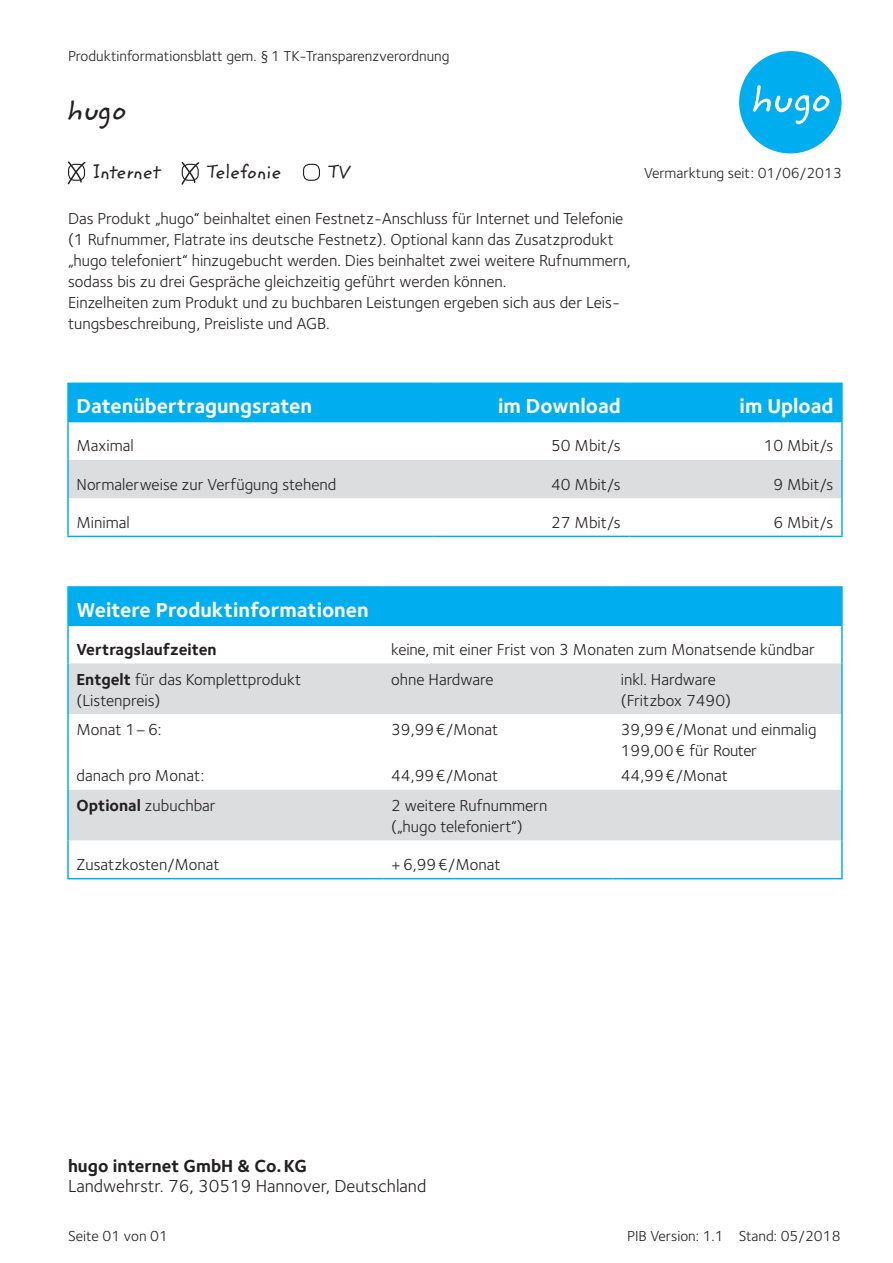
<style>
.page{position:relative;width:893px;height:1263px;background:#fff}
.page>*{position:absolute;margin:0;border:0;box-sizing:border-box;transform-origin:0 0}
.t1{font:30px "ITC Zemke Hand CV";color:#231f20}
.t2{font:700 21px "Foundry Sterling";color:#fff}
.t3{font:19.5px "ITC Zemke Hand CV";color:#231f20}
.t4{font:19.5px "ITC Zemke Hand CV";letter-spacing:-.02em;color:#231f20}
.t5{font:18px "Foundry Sterling";color:#231f20}
.t6{font:700 18px "Foundry Sterling";color:#231f20}
.t7{font:16.5px/21px "Foundry Sterling";color:#231f20}
.t8{font:700 16.5px "Foundry Sterling";color:#231f20}
.t9{font:15px "Foundry Sterling";color:#231f20}
.s1{font-weight:700}
</style>
<div class="page">
<div style="left:303px;top:164px;width:17px;height:17px;border:1px solid #231f20;border-radius:6px"></div>
<svg style="left:67px;top:161px;width:19px;height:24px"></svg>
<svg style="left:181px;top:161px;width:19px;height:24px"></svg>
<div style="left:69px;top:384px;width:772px;height:37px;background:#00aeef"></div>
<div style="left:69px;top:460px;width:772px;height:38px;background:#dcdddf"></div>
<hr style="left:433px;top:384px;width:1px;height:37px;background:#00aeef">
<hr style="left:629px;top:384px;width:1px;height:37px;background:#00aeef">
<hr style="left:67px;top:421px;width:367px;height:1px;background:#00aeef">
<hr style="left:434px;top:421px;width:195px;height:1px;background:#00aeef">
<hr style="left:629px;top:421px;width:214px;height:1px;background:#00aeef">
<hr style="left:67px;top:383px;width:367px;height:1px;background:#00aeef">
<hr style="left:67px;top:384px;width:2px;height:37px;background:#00aeef">
<hr style="left:434px;top:383px;width:195px;height:1px;background:#00aeef">
<hr style="left:629px;top:383px;width:214px;height:1px;background:#00aeef">
<hr style="left:841px;top:384px;width:2px;height:37px;background:#00aeef">
<hr style="left:67px;top:422px;width:2px;height:38px;background:#00aeef">
<hr style="left:841px;top:422px;width:2px;height:38px;background:#00aeef">
<hr style="left:67px;top:460px;width:2px;height:38px;background:#00aeef">
<hr style="left:841px;top:460px;width:2px;height:38px;background:#00aeef">
<hr style="left:67px;top:498px;width:2px;height:38px;background:#00aeef">
<hr style="left:841px;top:498px;width:2px;height:38px;background:#00aeef">
<hr style="left:67px;top:536px;width:367px;height:1px;background:#00aeef">
<hr style="left:434px;top:536px;width:195px;height:1px;background:#00aeef">
<hr style="left:629px;top:536px;width:214px;height:1px;background:#00aeef">
<div style="left:68px;top:587px;width:774px;height:38px;background:#00aeef"></div>
<svg style="left:69px;top:663px;width:772px;height:177px;fill:#dcdddf"></svg>
<hr style="left:67px;top:586px;width:316px;height:2px;background:#00aeef">
<hr style="left:67px;top:588px;width:2px;height:37px;background:#00aeef">
<hr style="left:383px;top:586px;width:229px;height:2px;background:#00aeef">
<hr style="left:612px;top:586px;width:231px;height:2px;background:#00aeef">
<hr style="left:841px;top:588px;width:2px;height:37px;background:#00aeef">
<hr style="left:67px;top:625px;width:2px;height:38px;background:#00aeef">
<hr style="left:841px;top:625px;width:2px;height:38px;background:#00aeef">
<hr style="left:67px;top:663px;width:2px;height:51px;background:#00aeef">
<hr style="left:841px;top:663px;width:2px;height:51px;background:#00aeef">
<hr style="left:67px;top:714px;width:2px;height:76px;background:#00aeef">
<hr style="left:841px;top:714px;width:2px;height:76px;background:#00aeef">
<hr style="left:67px;top:790px;width:2px;height:50px;background:#00aeef">
<hr style="left:841px;top:790px;width:2px;height:50px;background:#00aeef">
<hr style="left:67px;top:840px;width:2px;height:38px;background:#00aeef">
<hr style="left:841px;top:840px;width:2px;height:38px;background:#00aeef">
<hr style="left:67px;top:878px;width:316px;height:1px;background:#00aeef">
<hr style="left:383px;top:878px;width:229px;height:1px;background:#00aeef">
<hr style="left:612px;top:878px;width:231px;height:1px;background:#00aeef">
<div style="left:739px;top:51px;width:102px;height:102px;background:#00aeef;border-radius:50%"></div>
<svg style="left:753px;top:85px;width:76px;height:39px"></svg>
<p class="t9" style="left:68px;top:47px;width:383px">Produktinformationsblatt gem. §1 TK-Transparenzverordnung</p>
<h1 class="t1" style="left:67px;top:88px;width:61px">hugo</h1>
<p class="t4" style="left:93px;top:158px;width:68px">Internet</p>
<p class="t3" style="left:207px;top:158px;width:76px">Telefonie</p>
<p class="t3" style="left:328px;top:158px;width:24px">TV</p>
<p class="t7" style="left:68px;top:208px;width:564px">Das Produkt „hugo“ beinhaltet einen Festnetz-Anschluss für Internet und Telefonie (1 Rufnummer, Flatrate ins deutsche Festnetz). Optional kann das Zusatzprodukt „hugo telefoniert“ hinzugebucht werden. Dies beinhaltet zwei weitere Rufnummern, sodass bis zu drei Gespräche gleichzeitig geführt werden können.<br>Einzelheiten zum Produkt und zu buchbaren Leistungen ergeben sich aus der Leis&shy;tungsbeschreibung, Preisliste und AGB.</p>
<p class="t9" style="left:644px;top:164px;width:199px">Vermarktung seit: 01/06/2013</p>
<p class="t2" style="left:77px;top:393px;width:237px">Datenübertragungsraten</p>
<p class="t2" style="left:498px;top:393px;width:124px">im Download</p>
<p class="t2" style="left:740px;top:393px;width:95px">im Upload</p>
<p class="t7" style="left:77px;top:435px;width:59px">Maximal</p>
<p class="t7" style="left:551px;top:435px;width:71px">50 Mbit/s</p>
<p class="t7" style="left:764px;top:435px;width:71px">10 Mbit/s</p>
<p class="t7" style="left:77px;top:474px;width:261px">Normalerweise zur Verfügung stehend</p>
<p class="t7" style="left:551px;top:474px;width:71px">40 Mbit/s</p>
<p class="t7" style="left:773px;top:474px;width:61px">9 Mbit/s</p>
<p class="t7" style="left:77px;top:512px;width:55px">Minimal</p>
<p class="t7" style="left:551px;top:512px;width:71px">27 Mbit/s</p>
<p class="t7" style="left:773px;top:512px;width:61px">6 Mbit/s</p>
<p class="t2" style="left:77px;top:597px;width:294px">Weitere Produktinformationen</p>
<p class="t8" style="left:77px;top:639px;width:142px">Vertragslaufzeiten</p>
<p class="t7" style="left:391px;top:639px;width:425px">keine, mit einer Frist von 3 Monaten zum Monatsende kündbar</p>
<p class="t7" style="left:77px;top:669px;width:226px"><span class="s1">Entgelt</span> für das Komplettprodukt (Listenpreis)</p>
<p class="t7" style="left:391px;top:669px;width:104px">ohne Hardware</p>
<p class="t7" style="left:621px;top:669px;width:112px">inkl. Hardware (Fritzbox 7490)</p>
<p class="t7" style="left:77px;top:719px;width:86px">Monat 1–6:</p>
<p class="t7" style="left:77px;top:765px;width:129px">danach pro Monat:</p>
<p class="t7" style="left:621px;top:719px;width:197px">39,99€/Monat und einmalig<br>199,00€ für Router</p>
<p class="t7" style="left:621px;top:765px;width:109px">44,99€/Monat</p>
<p class="t7" style="left:391px;top:719px;width:109px">39,99€/Monat</p>
<p class="t7" style="left:391px;top:765px;width:109px">44,99€/Monat</p>
<p class="t7" style="left:77px;top:795px;width:141px"><span class="s1">Optional</span> zubuchbar</p>
<p class="t7" style="left:391px;top:795px;width:158px">2 weitere Rufnummern („hugo telefoniert“)</p>
<p class="t7" style="left:77px;top:854px;width:145px">Zusatzkosten/Monat</p>
<p class="t7" style="left:391px;top:854px;width:111px">+6,99€/Monat</p>
<p class="t6" style="left:68px;top:1155px;width:240px">hugo internet GmbH &amp; Co.KG</p>
<p class="t5" style="left:68px;top:1175px;width:360px">Landwehrstr. 76, 30519 Hannover, Deutschland</p>
<p class="t9" style="left:68px;top:1227px;width:101px">Seite 01 von 01</p>
<p class="t9" style="left:627px;top:1227px;width:215px">PIB Version: 1.1 Stand: 05/2018</p>
</div>
